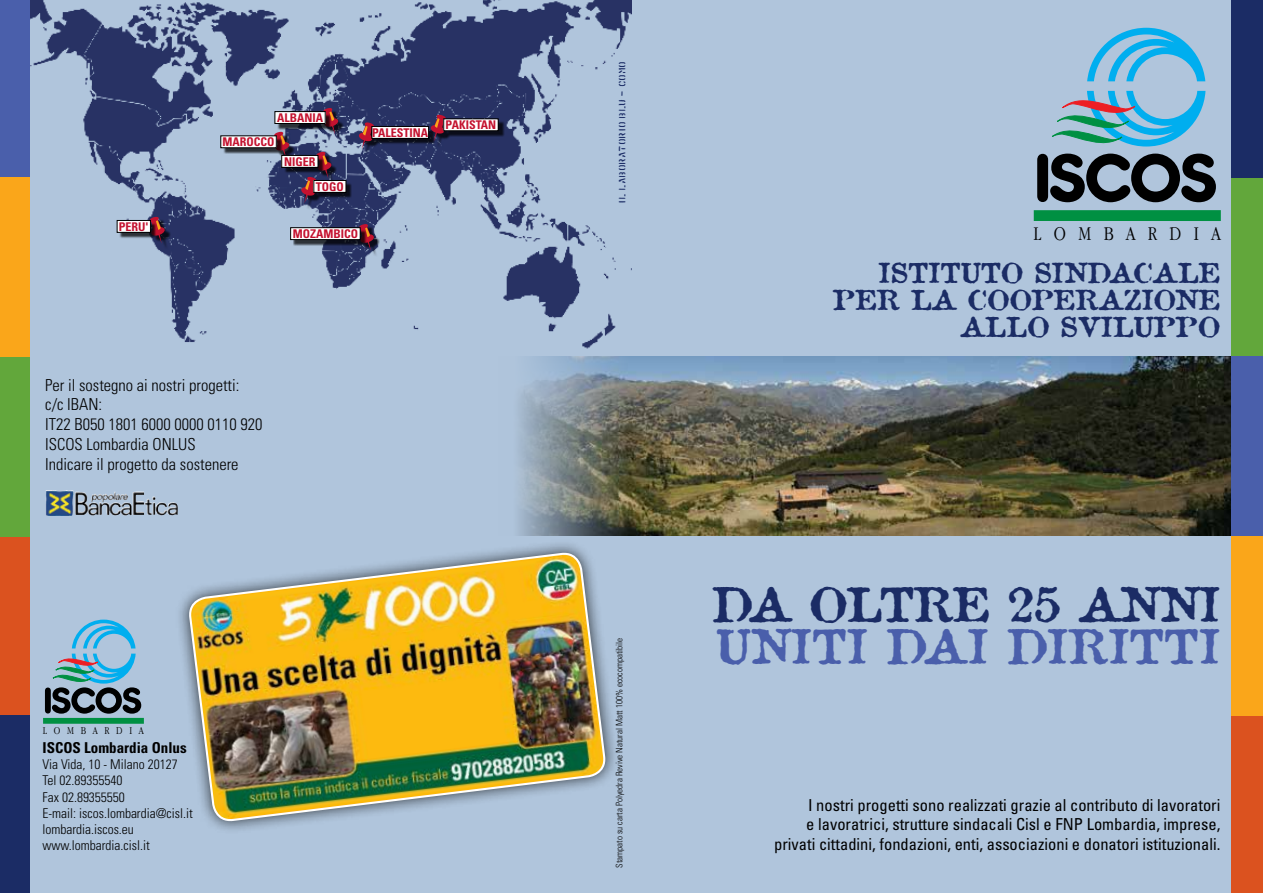
<style>
.page{position:relative;width:1263px;height:893px;background:#b0c5dc}
.page>*{position:absolute;margin:0;border:0;box-sizing:border-box;transform-origin:0 0}
.t1{font:46.5px "Attic";color:#4a5fab}
.t2{font:46.5px "Attic";color:#1b2c65}
.t3{font:27px/27px "Attic";color:#1b2c65;text-align:right}
.t4{font:300 20.1px "Apple Garamond";letter-spacing:.62em;color:#000}
.t5{font:condensed 16.5px/19.8px "Univers";color:#000;text-align:right}
.t6{font:300 condensed 16.5px/19.8px "Univers";color:#000}
.t7{font:700 condensed 15px "Univers";color:#000}
.t8{font:300 condensed 13.5px/16.2px "Univers";color:#000}
.t9{font:700 condensed 12px "Univers";color:#c4122f}
.t10{font:300 10.8px "Apple Garamond";letter-spacing:.62em;color:#000}
.t11{font:300 condensed 9px "Univers";color:#000}
.t12{font:9px "Karton";letter-spacing:-.03em;color:#1b2c65}
</style>
<div class="page">
<img style="left:518px;top:356px;width:713px;height:180px">
<svg style="left:1037px;top:28px;width:179px;height:174px"></svg>
<div style="left:1034px;top:210px;width:187px;height:11px;background:#009042"></div>
<img style="left:30px;top:0;width:601px;height:349px">
<div style="left:1231px;top:0;width:32px;height:179px;background:#1b2c65"></div>
<div style="left:1231px;top:716px;width:32px;height:177px;background:#db521f"></div>
<div style="left:1231px;top:356px;width:32px;height:180px;background:#4a5fab"></div>
<div style="left:1231px;top:179px;width:32px;height:177px;background:#62a73b"></div>
<div style="left:1231px;top:536px;width:32px;height:180px;background:#faa61a"></div>
<img style="left:46px;top:490px;width:98px;height:26px">
<div style="left:45px;top:687px;width:6px;height:26px;background:#000;border-radius:3px"></div>
<svg style="left:46px;top:620px;width:95px;height:94px"></svg>
<div style="left:43px;top:718px;width:101px;height:6px;background:#009042"></div>
<div style="left:0;top:714px;width:30px;height:179px;background:#1b2c65"></div>
<div style="left:0;top:0;width:30px;height:177px;background:#4a5fab"></div>
<div style="left:0;top:357px;width:30px;height:180px;background:#62a73b"></div>
<div style="left:0;top:537px;width:30px;height:177px;background:#db521f"></div>
<div style="left:0;top:177px;width:30px;height:180px;background:#faa61a"></div>
<div style="left:152px;top:219px;width:19px;height:31px;background:#000;opacity:.75"></div>
<svg style="left:150px;top:217px;width:15px;height:27px"></svg>
<div style="left:119px;top:222px;width:38px;height:17px;background:#000;opacity:.75"></div>
<div style="left:117px;top:220px;width:33px;height:12px;background:#fff"></div>
<div style="left:117px;top:220px;width:34px;height:13px;border:1px solid #000"></div>
<div style="left:276px;top:134px;width:19px;height:31px;background:#000;opacity:.75"></div>
<svg style="left:274px;top:132px;width:15px;height:27px"></svg>
<div style="left:223px;top:138px;width:60px;height:16px;background:#000;opacity:.75"></div>
<div style="left:221px;top:136px;width:55px;height:12px;background:#fff"></div>
<div style="left:304px;top:179px;width:18px;height:31px;background:#000;opacity:.75"></div>
<div style="left:316px;top:182px;width:36px;height:17px;background:#000;opacity:.75"></div>
<div style="left:314px;top:180px;width:32px;height:12px;background:#fff"></div>
<div style="left:314px;top:180px;width:32px;height:13px;border:1px solid #000"></div>
<div style="left:325px;top:110px;width:19px;height:31px;background:#000;opacity:.75"></div>
<svg style="left:323px;top:108px;width:15px;height:27px"></svg>
<div style="left:277px;top:114px;width:54px;height:16px;background:#000;opacity:.75"></div>
<div style="left:275px;top:112px;width:50px;height:11px;background:#fff"></div>
<div style="left:275px;top:111px;width:50px;height:13px;border:1px solid #000"></div>
<div style="left:319px;top:154px;width:18px;height:31px;background:#000;opacity:.75"></div>
<svg style="left:301px;top:152px;width:30px;height:52px"></svg>
<div style="left:284px;top:157px;width:40px;height:17px;background:#000;opacity:.75"></div>
<div style="left:282px;top:155px;width:36px;height:12px;background:#fff"></div>
<div style="left:281px;top:155px;width:37px;height:13px;border:1px solid #000"></div>
<div style="left:361px;top:226px;width:19px;height:31px;background:#000;opacity:.75"></div>
<svg style="left:359px;top:224px;width:15px;height:27px"></svg>
<div style="left:293px;top:230px;width:74px;height:16px;background:#000;opacity:.75"></div>
<div style="left:291px;top:228px;width:69px;height:12px;background:#fff"></div>
<div style="left:290px;top:227px;width:70px;height:13px;border:1px solid #000"></div>
<div style="left:361px;top:125px;width:19px;height:30px;background:#000;opacity:.75"></div>
<svg style="left:359px;top:122px;width:15px;height:27px"></svg>
<div style="left:374px;top:128px;width:61px;height:17px;background:#000;opacity:.75"></div>
<div style="left:372px;top:126px;width:57px;height:12px;background:#fff"></div>
<div style="left:372px;top:126px;width:57px;height:13px;border:1px solid #000"></div>
<div style="left:433px;top:117px;width:19px;height:31px;background:#000;opacity:.75"></div>
<svg style="left:431px;top:115px;width:15px;height:27px"></svg>
<div style="left:446px;top:121px;width:59px;height:16px;background:#000;opacity:.75"></div>
<div style="left:444px;top:119px;width:54px;height:12px;background:#fff"></div>
<div style="left:443px;top:119px;width:55px;height:12px;border:1px solid #000"></div>
<div style="left:175px;top:539px;width:444px;height:296px;background:#000;opacity:.75"></div>
<img style="left:188px;top:552px;width:418px;height:283px">
<p class="t9" style="left:119px;top:219px;width:31px">PERU'</p>
<p class="t9" style="left:277px;top:110px;width:47px">ALBANIA</p>
<p class="t9" style="left:284px;top:154px;width:33px">NIGER</p>
<p class="t9" style="left:223px;top:134px;width:32px">MAROCCO</p>
<p class="t9" style="left:316px;top:179px;width:28px">TOGO</p>
<p class="t9" style="left:293px;top:226px;width:55px">MOZAMBICO</p>
<p class="t9" style="left:372px;top:125px;width:58px">PALESTINA</p>
<p class="t9" style="left:446px;top:117px;width:52px">PAKISTAN</p>
<p class="t6" style="left:45px;top:375px;width:219px">Per il sostegno ai nostri progetti:<br>c/c IBAN:<br>IT22 B050 1801 6000 0000 0110 920<br>ISCOS Lombardia ONLUS<br>Indicare il progetto da sostenere</p>
<p class="t10" style="left:43px;top:724px;width:102px">LOMBARDIA</p>
<p class="t7" style="left:43px;top:738px;width:146px">ISCOS LOMBARDIA ONLUS</p>
<p class="t8" style="left:43px;top:756px;width:152px">Via Vida, 10 - Milano 20127<br>Tel 02.89355540<br>Fax 02.89355550<br>E-mail: iscos.lombardia@cisl.it lombardia.iscos.eu www.lombardia.cisl.it</p>
<p class="t12" style="left:617px;top:204px;width:145px;rotate:-90deg">il laboratorio blu - como</p>
<p class="t4" style="left:1033px;top:222px;width:189px">LOMBARDIA</p>
<h2 class="t3" style="left:833px;top:258px;width:389px">ISTITUTO SINDACALE<br>PER LA COOPERAZIONE<br>ALLO SVILUPPO</h2>
<p class="t11" style="left:614px;top:868px;width:231px;rotate:-90deg">Stampato su carta Polyedra Revive Natural Matt 100% ecocompatibile</p>
<h1 class="t2" style="left:713px;top:571px;width:134px">DA OLTRE</h1>
<h1 class="t2" style="left:1007px;top:571px;width:108px">25 ANNI</h1>
<h1 class="t1" style="left:716px;top:613px;width:506px">UNITI DAI DIRITTI</h1>
<p class="t5" style="left:774px;top:795px;width:448px">I nostri progetti sono realizzati grazie al contributo di lavoratori<br>e lavoratrici, strutture sindacali Cisl e FNP Lombardia, imprese, privati cittadini, fondazioni, enti, associazioni e donatori istituzionali.</p>
</div>
